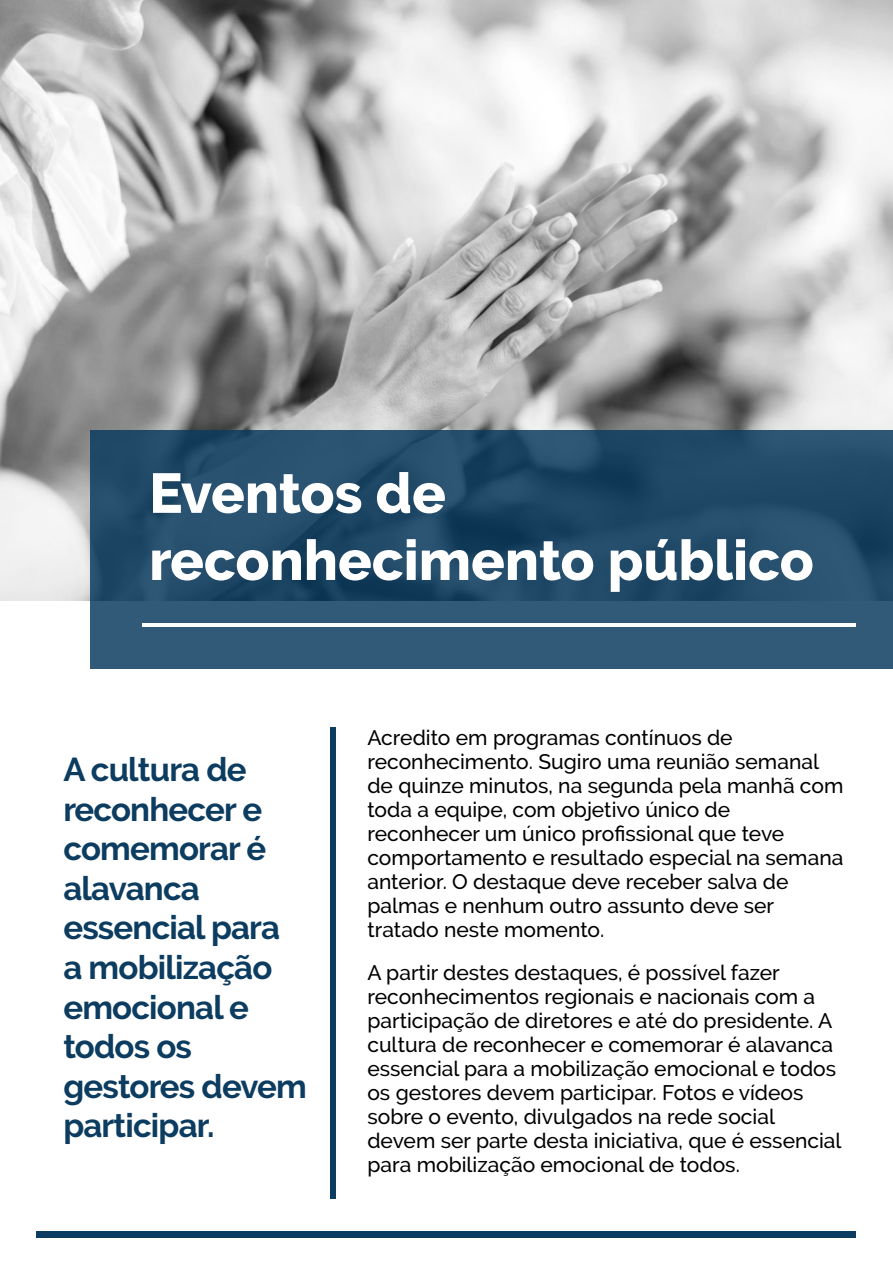
<style>
.page{position:relative;width:893px;height:1263px;background:#fff}
.page>*{position:absolute;margin:0;border:0;box-sizing:border-box;transform-origin:0 0}
.t1{font:800 55.95px/67.1px "Raleway";color:#fff}
.t2{font:700 33px/39.6px "Raleway";letter-spacing:-.025em;color:#0c3c60}
.t3{font:500 21px/24px "Raleway";color:#000}
</style>
<div class="page">
<img style="left:0;top:0;width:893px;height:600px">
<svg style="left:91px;top:431px;width:802px;height:238px;background:#254d6c"></svg>
<hr style="left:142px;top:623px;width:714px;height:4px;background:#fff">
<div style="left:330px;top:727px;width:5px;height:471px;background:#0c3c60"></div>
<div style="left:36px;top:1231px;width:820px;height:7px;background:#0c3c60"></div>
<h1 class="t1" style="left:149px;top:460px;width:666px">Eventos de reconhecimento público</h1>
<h2 class="t2" style="left:63px;top:750px;width:245px">A cultura de reconhecer e comemorar é alavanca essencial para a mobilização emocional e todos os gestores devem participar.</h2>
<p class="t3" style="left:367px;top:725px;width:478px">Acredito em programas contínuos de reconhecimento. Sugiro uma reunião semanal de quinze minutos, na segunda pela manhã com toda a equipe, com objetivo único de reconhecer um único profissional que teve comportamento e resultado especial na semana anterior. O destaque deve receber salva de palmas e nenhum outro assunto deve ser tratado neste momento.</p>
<p class="t3" style="left:367px;top:961px;width:476px">A partir destes destaques, é possível fazer reconhecimentos regionais e nacionais com a participação de diretores e até do presidente. A cultura de reconhecer e comemorar é alavanca essencial para a mobilização emocional e todos os gestores devem participar. Fotos e vídeos sobre o evento, divulgados na rede social devem ser parte desta iniciativa, que é essencial para mobilização emocional de todos.</p>
</div>
